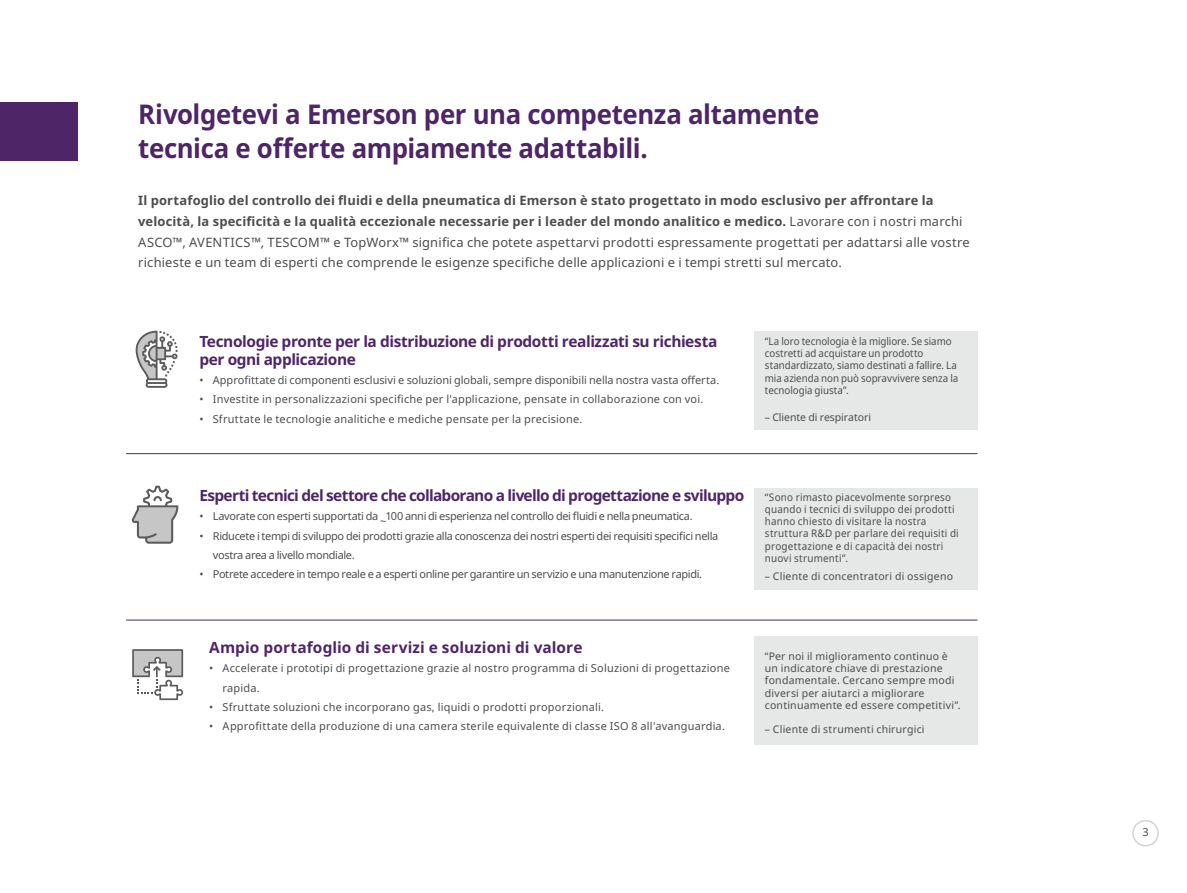
<style>
.page{position:relative;width:1187px;height:893px;background:#fff}
.page>*{position:absolute;margin:0;border:0;box-sizing:border-box;transform-origin:0 0}
.t1{font:700 27.15px/34px "Noto Sans";letter-spacing:-.015em;color:#4e2567;scale:.95 1}
.SMALLEST{font:700 15.45px/18px "Noto Sans";letter-spacing:-.025em;color:#4e2567}
.SMALLEST-2{font:700 15.45px "Noto Sans";letter-spacing:-.045em;color:#4e2567}
.SMALLEST-3{font:700 15.45px "Noto Sans";letter-spacing:.005em;color:#4e2567}
.BODY_sm{font:12.9px/20.7px "Noto Sans";letter-spacing:.015em;color:#4d4d4f}
.t2{font:10.95px/19.4px "Noto Sans";letter-spacing:.015em;color:#4d4d4f}
.t3{font:10.95px/19.4px "Noto Sans";letter-spacing:-.03em;color:#4d4d4f}
.t4{font:10.95px "Noto Sans";letter-spacing:-.005em;color:#4d4d4f}
.t5{font:10.95px "Noto Sans";letter-spacing:-.035em;color:#4d4d4f}
.t6{font:10.5px/12.3px "Noto Sans";letter-spacing:.02em;color:#4d4d4f;scale:.94 1}
.t7{font:10.5px/12.3px "Noto Sans";letter-spacing:-.005em;color:#4d4d4f;scale:.93 1}
.t8{font:10.5px/12.3px "Noto Sans";letter-spacing:.02em;color:#4d4d4f;scale:.93 1}
.t9{font:10.5px "Noto Sans";letter-spacing:.02em;color:#4d4d4f}
.t10{font:10.5px "Noto Sans";letter-spacing:-.005em;color:#4d4d4f}
.s1{font-weight:700}
</style>
<div class="page">
<div style="left:1132px;top:820px;width:26px;height:26px;border:2px solid #d1d3d4;border-radius:50%"></div>
<div style="left:753px;top:331px;width:224px;height:99px;background:#e6e7e7"></div>
<div style="left:753px;top:488px;width:224px;height:102px;background:#e6e7e7"></div>
<div style="left:753px;top:636px;width:224px;height:108px;background:#e6e7e7"></div>
<hr style="left:126px;top:453px;width:851px;height:1px;background:#4e2567">
<svg style="left:136px;top:331px;width:42px;height:57px"></svg>
<svg style="left:132px;top:486px;width:46px;height:58px"></svg>
<svg style="left:132px;top:649px;width:51px;height:51px"></svg>
<div style="left:0;top:102px;width:77px;height:58px;background:#4e2567"></div>
<hr style="left:126px;top:620px;width:851px;height:1px;background:#4e2567">
<p class="t1" style="left:138px;top:97px;width:718px">Rivolgetevi a Emerson per una competenza altamente tecnica e offerte ampiamente adattabili.</p>
<p class="BODY_sm" style="left:138px;top:191px;width:833px"><span class="s1">Il portafoglio del controllo dei fluidi e della pneumatica di Emerson è stato progettato in modo esclusivo per affrontare la velocità, la specificità e la qualità eccezionale necessarie per i leader del mondo analitico e medico.</span> Lavorare con i nostri marchi ASCO™, AVENTICS™, TESCOM™ e TopWorx™ significa che potete aspettarvi prodotti espressamente progettati per adattarsi alle vostre richieste e un team di esperti che comprende le esigenze specifiche delle applicazioni e i tempi stretti sul mercato.</p>
<p class="SMALLEST" style="left:199px;top:332px;width:519px">Tecnologie pronte per la distribuzione di prodotti realizzati su richiesta per ogni applicazione</p>
<p class="t4" style="left:199px;top:374px;width:521px">• Approfittate di componenti esclusivi e soluzioni globali, sempre disponibili nella nostra vasta offerta.</p>
<p class="t2" style="left:199px;top:390px;width:505px">• Investite in personalizzazioni specifiche per l'applicazione, pensate in collaborazione con voi.</p>
<p class="t2" style="left:199px;top:409px;width:384px">• Sfruttate le tecnologie analitiche e mediche pensate per la precisione.</p>
<p class="t7" style="left:764px;top:335px;width:209px">“La loro tecnologia è la migliore. Se siamo costretti ad acquistare un prodotto standardizzato, siamo destinati a fallire. La mia azienda non può sopravvivere senza la tecnologia giusta”.</p>
<p class="t10" style="left:764px;top:411px;width:108px">– Cliente di respiratori</p>
<p class="SMALLEST-2" style="left:199px;top:487px;width:546px">Esperti tecnici del settore che collaborano a livello di progettazione e sviluppo</p>
<p class="t3" style="left:199px;top:507px;width:495px">• Lavorate con esperti supportati da ~100 anni di esperienza nel controllo dei fluidi e nella pneumatica.</p>
<p class="t3" style="left:213px;top:526px;width:507px;text-indent:-14px">• Riducete i tempi di sviluppo dei prodotti grazie alla conoscenza dei nostri esperti dei requisiti specifici nella vostra area a livello mondiale.</p>
<p class="t5" style="left:199px;top:568px;width:504px">• Potrete accedere in tempo reale e a esperti online per garantire un servizio e una manutenzione rapidi.</p>
<p class="t6" style="left:764px;top:491px;width:208px">“Sono rimasto piacevolmente sorpreso quando i tecnici di sviluppo dei prodotti hanno chiesto di visitare la nostra struttura R&amp;D per parlare dei requisiti di progettazione e di capacità dei nostri nuovi strumenti”.</p>
<p class="t9" style="left:764px;top:570px;width:190px">– Cliente di concentratori di ossigeno</p>
<p class="SMALLEST-3" style="left:209px;top:638px;width:375px">Ampio portafoglio di servizi e soluzioni di valore</p>
<p class="t2" style="left:222px;top:659px;width:509px;text-indent:-14px">• Accelerate i prototipi di progettazione grazie al nostro programma di Soluzioni di progettazione rapida.</p>
<p class="t2" style="left:209px;top:697px;width:396px">• Sfruttate soluzioni che incorporano gas, liquidi o prodotti proporzionali.</p>
<p class="t2" style="left:209px;top:717px;width:517px">• Approfittate della produzione di una camera sterile equivalente di classe ISO 8 all'avanguardia.</p>
<p class="t8" style="left:764px;top:650px;width:212px">“Per noi il miglioramento continuo è un indicatore chiave di prestazione fondamentale. Cercano sempre modi diversi per aiutarci a migliorare continuamente ed essere competitivi”.</p>
<p class="t9" style="left:764px;top:724px;width:161px">– Cliente di strumenti chirurgici</p>
<p class="t2" style="left:1142px;top:823px;width:8px">3</p>
</div>
